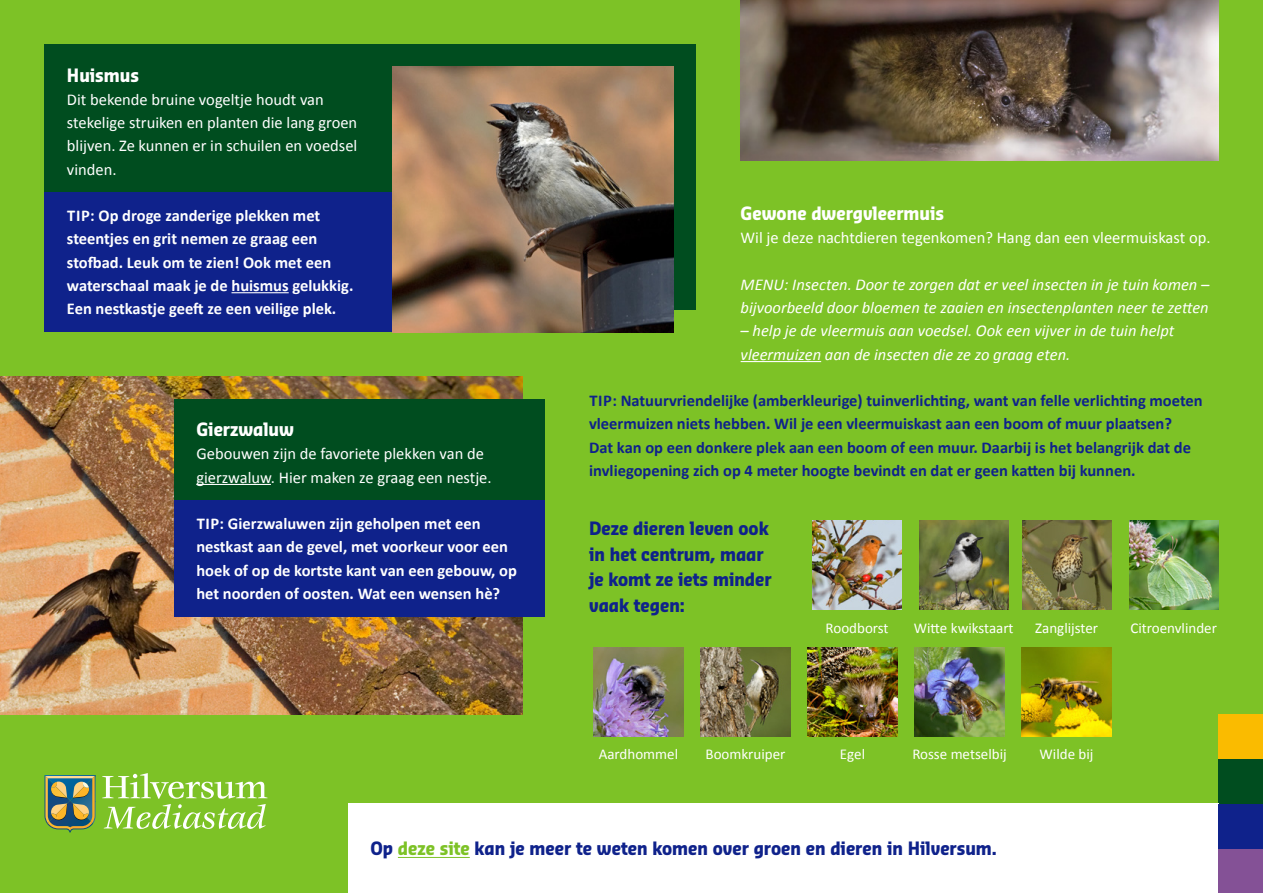
<style>
.page{position:relative;width:1263px;height:893px;background:#7dc226}
.page>*{position:absolute;margin:0;border:0;box-sizing:border-box;transform-origin:0 0}
.H3_BLAUW{font:700 18px/25.5px "Sansa Con Pro";color:#0f228b}
.H3_WIT{font:700 18px "Sansa Con Pro";color:#fff}
.TIP_WIT{font:700 16.5px/23.2px "Calibri";color:#fff}
.TIP_BLAUW{font:700 16.5px/23.2px "Calibri";color:#0f228b}
.BODY{font:16.5px/23.2px "Calibri";color:#fff}
.MENU{font:italic 16.5px/23.2px "Calibri";color:#fff}
.ONDERSCHRIFT{font:15px "Calibri";color:#fff}
.s1{color:#7dc226}
</style>
<div class="page">
<img style="left:0;top:377px;width:522px;height:337px">
<div style="left:1218px;top:759px;width:45px;height:45px;background:#004d1f"></div>
<div style="left:1218px;top:714px;width:45px;height:45px;background:#fabb00"></div>
<div style="left:348px;top:804px;width:870px;height:89px;background:#fff"></div>
<div style="left:45px;top:45px;width:651px;height:265px;background:#004d1f"></div>
<hr style="left:398px;top:857px;width:72px;height:1px;background:#7dc226">
<svg style="left:102px;top:773px;width:165px;height:56px"></svg>
<svg style="left:44px;top:775px;width:52px;height:57px;background:#798b67"></svg>
<div style="left:1218px;top:848px;width:45px;height:45px;background:#845196"></div>
<div style="left:1218px;top:804px;width:45px;height:44px;background:#0f228b"></div>
<div style="left:45px;top:193px;width:348px;height:139px;background:#0f228b"></div>
<img style="left:393px;top:67px;width:281px;height:265px">
<hr style="left:231px;top:292px;width:58px;height:1px;background:#fff">
<img style="left:701px;top:647px;width:89px;height:89px">
<img style="left:808px;top:647px;width:89px;height:89px">
<img style="left:915px;top:647px;width:89px;height:89px">
<img style="left:1022px;top:647px;width:89px;height:89px">
<img style="left:594px;top:647px;width:89px;height:89px">
<div style="left:174px;top:399px;width:370px;height:123px;background:#004d1f"></div>
<div style="left:174px;top:501px;width:370px;height:116px;background:#0f228b"></div>
<hr style="left:196px;top:484px;width:75px;height:1px;background:#fff">
<hr style="left:741px;top:361px;width:80px;height:1px;background:#fff">
<img style="left:741px;top:0;width:477px;height:161px">
<img style="left:812px;top:521px;width:90px;height:89px">
<img style="left:919px;top:521px;width:89px;height:89px">
<img style="left:1022px;top:521px;width:89px;height:89px">
<img style="left:1129px;top:521px;width:89px;height:89px">
<h3 class="H3_WIT" style="left:67px;top:63px;width:74px">Huismus</h3>
<p class="BODY" style="left:67px;top:87px;width:292px">Dit bekende bruine vogeltje houdt van stekelige struiken en planten die lang groen blijven. Ze kunnen er in schuilen en voedsel vinden.</p>
<p class="TIP_WIT" style="left:67px;top:203px;width:288px">TIP: Op droge zanderige plekken met steentjes en grit nemen ze graag een stofbad. Leuk om te zien! Ook met een waterschaal maak je de huismus gelukkig.<br>Een nestkastje geeft ze een veilige plek.</p>
<h3 class="H3_WIT" style="left:196px;top:417px;width:99px">Gierzwaluw</h3>
<p class="BODY" style="left:196px;top:441px;width:297px">Gebouwen zijn de favoriete plekken van de gierzwaluw. Hier maken ze graag een nestje.</p>
<p class="TIP_WIT" style="left:196px;top:511px;width:322px">TIP: Gierzwaluwen zijn geholpen met een nestkast aan de gevel, met voorkeur voor een hoek of op de kortste kant van een gebouw, op het noorden of oosten. Wat een wensen hè?</p>
<h3 class="H3_WIT" style="left:741px;top:202px;width:205px">Gewone dwergvleermuis</h3>
<p class="BODY" style="left:741px;top:226px;width:471px">Wil je deze nachtdieren tegenkomen? Hang dan een vleermuiskast op.</p>
<p class="MENU" style="left:741px;top:272px;width:470px">MENU: Insecten. Door te zorgen dat er veel insecten in je tuin komen – bijvoorbeeld door bloemen te zaaien en insectenplanten neer te zetten</p>
<p class="MENU" style="left:741px;top:319px;width:435px">– help je de vleermuis aan voedsel. Ook een vijver in de tuin helpt vleermuizen aan de insecten die ze zo graag eten.</p>
<p class="TIP_BLAUW" style="left:589px;top:389px;width:615px">TIP: Natuurvriendelijke (amberkleurige) tuinverlichting, want van felle verlichting moeten vleermuizen niets hebben. Wil je een vleermuiskast aan een boom of muur plaatsen?<br>Dat kan op een donkere plek aan een boom of een muur. Daarbij is het belangrijk dat de invliegopening zich op 4 meter hoogte bevindt en dat er geen katten bij kunnen.</p>
<h3 class="H3_BLAUW" style="left:589px;top:515px;width:184px">Deze dieren leven ook in het centrum, maar je komt ze iets minder vaak tegen:</h3>
<p class="ONDERSCHRIFT" style="left:826px;top:618px;width:65px">Roodborst</p>
<p class="ONDERSCHRIFT" style="left:914px;top:618px;width:101px">Witte kwikstaart</p>
<p class="ONDERSCHRIFT" style="left:1035px;top:618px;width:64px">Zanglijster</p>
<p class="ONDERSCHRIFT" style="left:1130px;top:618px;width:88px">Citroenvlinder</p>
<p class="ONDERSCHRIFT" style="left:599px;top:745px;width:81px">Aardhommel</p>
<p class="ONDERSCHRIFT" style="left:705px;top:745px;width:81px">Boomkruiper</p>
<p class="ONDERSCHRIFT" style="left:840px;top:745px;width:27px">Egel</p>
<p class="ONDERSCHRIFT" style="left:912px;top:745px;width:96px">Rosse metselbij</p>
<p class="ONDERSCHRIFT" style="left:1040px;top:745px;width:55px">Wilde bij</p>
<h3 class="H3_BLAUW" style="left:370px;top:835px;width:628px">Op <span class="s1">deze site</span> kan je meer te weten komen over groen en dieren in Hilversum.</h3>
</div>
